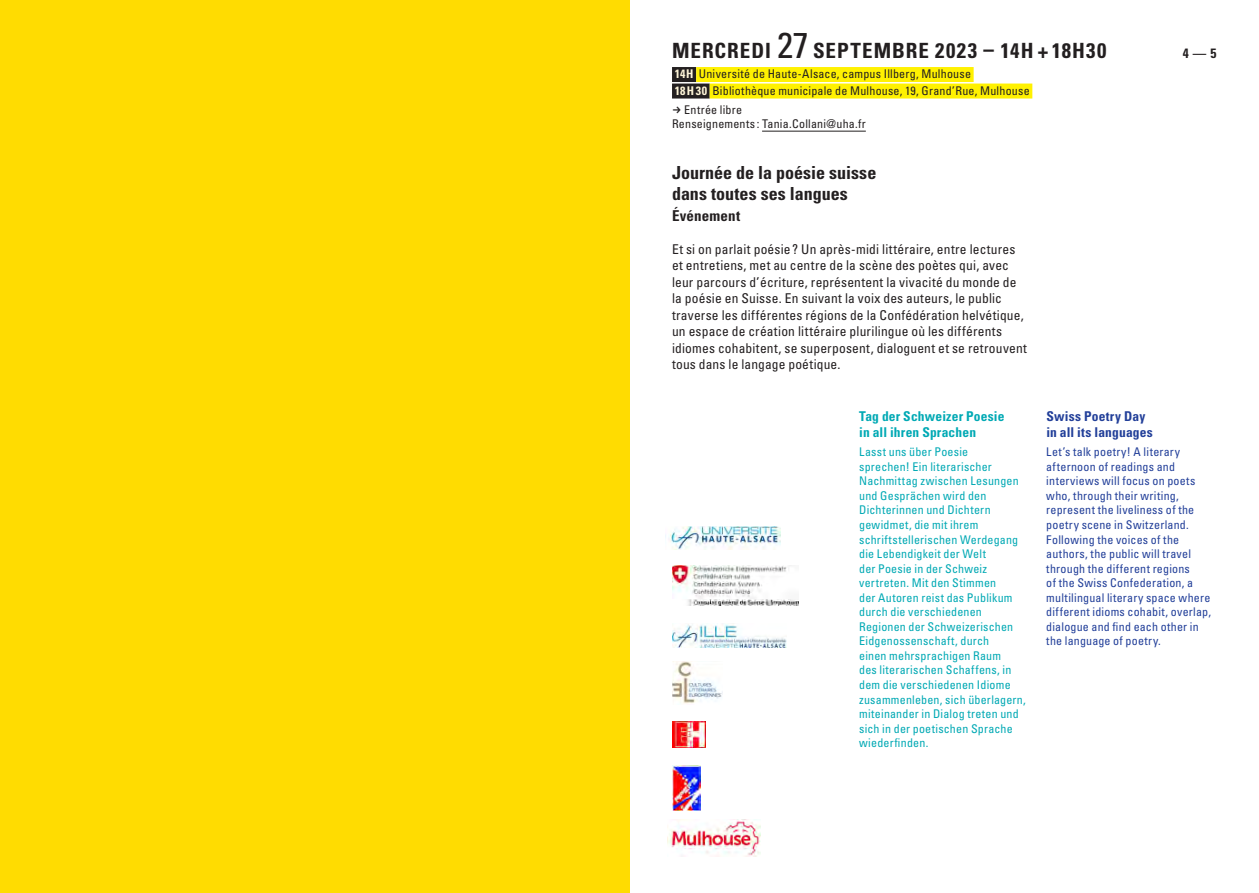
<style>
.page{position:relative;width:1259px;height:893px;background:#fff}
.page>*{position:absolute;margin:0;border:0;box-sizing:border-box;transform-origin:0 0}
.Date_c_14_21{font:700 condensed 21px "Univers LT Std";letter-spacing:.05em;color:#231f20}
.Titre_F_c_12_14{font:700 condensed 18px/21px "Univers LT Std";color:#231f20}
.Sous-titre_10_14{font:700 condensed 15px "Univers LT Std";letter-spacing:.01em;color:#231f20}
.Texte_F_c_9_11__c_10{font:condensed 13.5px/16.5px "Univers LT Std";letter-spacing:.015em;color:#231f20}
.Titre_D_c_9_11{font:700 condensed 13.5px/16.5px "Univers LT Std";letter-spacing:.01em;color:#00a9b4}
.Titre_GB_c_9_11{font:700 condensed 13.5px/16.5px "Univers LT Std";letter-spacing:.015em;color:#223f99}
.Folio{font:700 condensed 13.5px "Univers LT Std";color:#231f20}
.Texte_D_c_8_9_7__10{font:condensed 12px/14.5px "Univers LT Std";letter-spacing:.015em;color:#00a9b4}
.Texte_GB_c_8_9_7__10{font:condensed 12px/14.5px "Univers LT Std";letter-spacing:.02em;color:#223f99}
.Adresse_c_8_11{font:condensed 12px/16.5px "Univers LT Std";letter-spacing:.02em;color:#231f20}
.s1{font-weight:400;font-size:36px}
.s2{font-size:27.3px}
.s3{font-weight:700;color:#fef5d8}
</style>
<div class="page">
<div style="left:672px;top:67px;width:24px;height:15px;background:#231f20"></div>
<div style="left:696px;top:67px;width:277px;height:15px;background:#fff101"></div>
<div style="left:672px;top:84px;width:37px;height:15px;background:#231f20"></div>
<div style="left:709px;top:84px;width:323px;height:15px;background:#fff101"></div>
<hr style="left:762px;top:131px;width:104px;height:1px;background:#231f20">
<img style="left:673px;top:661px;width:49px;height:43px">
<img style="left:672px;top:624px;width:114px;height:24px">
<img style="left:672px;top:721px;width:33px;height:26px">
<img style="left:672px;top:766px;width:28px;height:44px">
<img style="left:668px;top:819px;width:93px;height:37px">
<img style="left:665px;top:526px;width:115px;height:23px">
<img style="left:688px;top:599px;width:110px;height:7px">
<img style="left:672px;top:565px;width:120px;height:34px">
<div style="left:0;top:0;width:629px;height:893px;background:#ffdc01"></div>
<p class="Date_c_14_21" style="left:672px;top:37px;width:436px">MERCREDI <span class="s1">27</span> SEPTEMBRE 2023 <span class="s2">–</span> 14H + 18H30</p>
<p class="Adresse_c_8_11" style="left:674px;top:66px;width:356px"><span class="s3">14H</span> Université de Haute-Alsace, campus Illberg, Mulhouse<br><span class="s3">18H30</span> Bibliothèque municipale de Mulhouse, 19, Grand’Rue, Mulhouse</p>
<p class="Adresse_c_8_11" style="left:672px;top:102px;width:195px;line-height:14.5px;text-indent:12px">Entrée libre<br>Renseignements: Tania.Collani@uha.fr</p>
<p class="Titre_F_c_12_14" style="left:672px;top:162px;width:206px">Journée de la poésie suisse dans toutes ses langues</p>
<p class="Sous-titre_10_14" style="left:672px;top:206px;width:70px">Événement</p>
<p class="Texte_F_c_9_11__c_10" style="left:672px;top:241px;width:356px">Et si on parlait poésie ? Un après-midi littéraire, entre lectures et entretiens, met au centre de la scène des poètes qui, avec leur parcours d’écriture, représentent la vivacité du monde de la poésie en Suisse. En suivant la voix des auteurs, le public traverse les différentes régions de la Confédération helvétique, un espace de création littéraire plurilingue où les différents idiomes cohabitent, se superposent, dialoguent et se retrouvent tous dans le langage poétique.</p>
<p class="Folio" style="left:1182px;top:45px;width:35px">4 — 5</p>
<p class="Titre_D_c_9_11" style="left:859px;top:408px;width:147px">Tag der Schweizer Poesie in all ihren Sprachen</p>
<p class="Texte_D_c_8_9_7__10" style="left:859px;top:445px;width:168px">Lasst uns über Poesie<br>sprechen! Ein literarischer<br>Nachmittag zwischen Lesungen und Gesprächen wird den<br>Dichterinnen und Dichtern gewidmet, die mit ihrem schriftstellerischen Werdegang die Lebendigkeit der Welt<br>der Poesie in der Schweiz vertreten. Mit den Stimmen<br>der Autoren reist das Publikum durch die verschiedenen<br>Regionen der Schweizerischen<br>Eidgenossenschaft, durch<br>einen mehrsprachigen Raum<br>des literarischen Schaffens, in dem die verschiedenen Idiome zusammenleben, sich überlagern, miteinander in Dialog treten und sich in der poetischen Sprache wiederfinden.</p>
<p class="Titre_GB_c_9_11" style="left:1046px;top:408px;width:108px">Swiss Poetry Day in all its languages</p>
<p class="Texte_GB_c_8_9_7__10" style="left:1046px;top:445px;width:166px">Let’s talk poetry! A literary afternoon of readings and interviews will focus on poets who, through their writing, represent the liveliness of the poetry scene in Switzerland.<br>Following the voices of the authors, the public will travel through the different regions<br>of the Swiss Confederation, a multilingual literary space where different idioms cohabit, overlap, dialogue and find each other in the language of poetry.</p>
</div>
